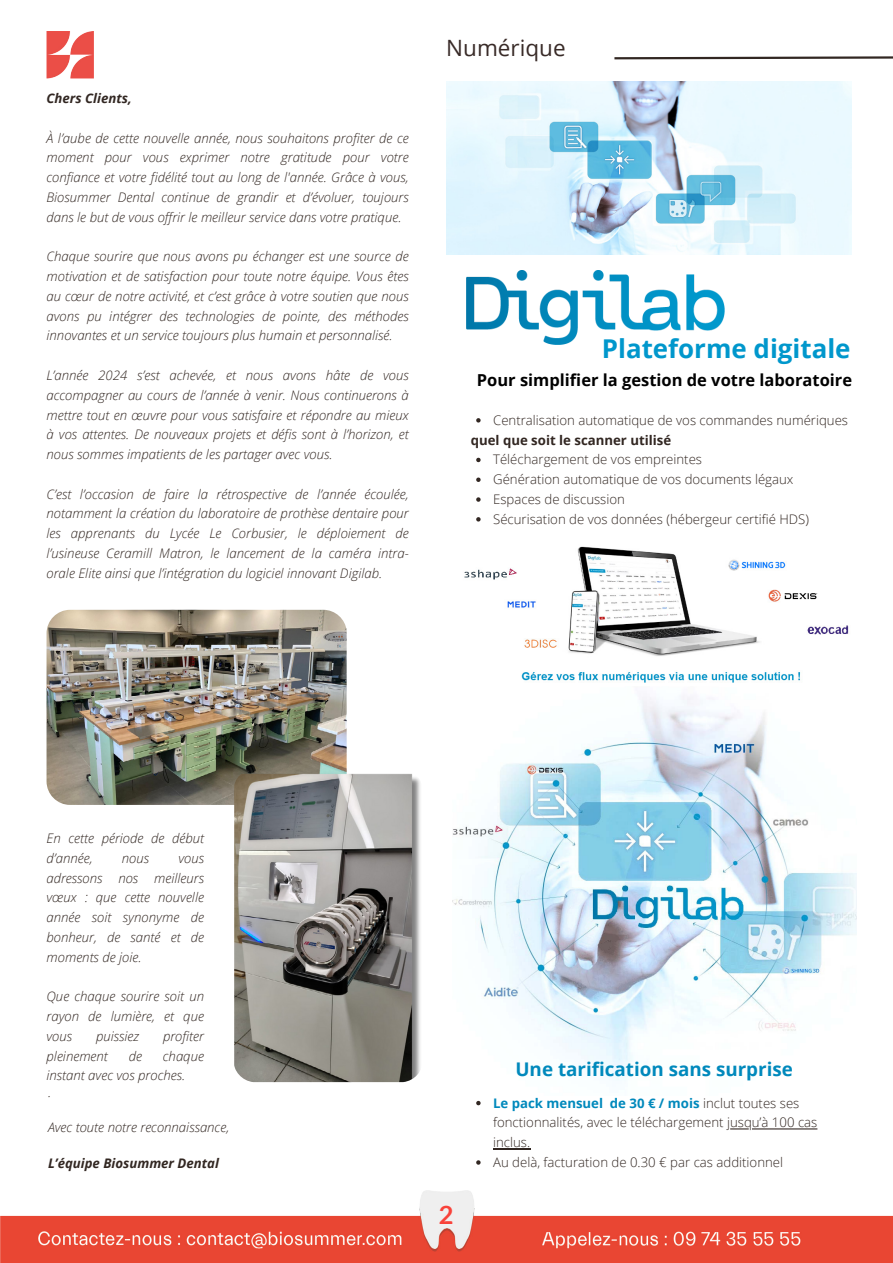
<style>
.page{position:relative;width:893px;height:1263px;background:#fff}
.page>*{position:absolute;margin:0;border:0;box-sizing:border-box;transform-origin:0 0}
.t1{font:700 25.95px "Open Sans";color:#0097cc}
.t2{font:700 25.5px "Lato";color:#f9423a}
.t3{font:22.5px "Open Sans";color:#382a27}
.t4{font:700 18.75px "Open Sans";color:#0089bc}
.t5{font:700 16.5px "Open Sans";color:#000}
.t6{font:italic 300 13.2px/19.8px "Open Sans";color:#322722;text-align:justify}
.t7{font:300 13.2px/19.8px "Open Sans";color:#322722}
.t8{font:italic 700 13.2px "Open Sans";color:#322722}
.t9{font:700 13.2px "Open Sans";color:#322722}
.s1{font-weight:700;color:#0089bc}
</style>
<div class="page">
<svg style="left:614px;top:56px;width:279px;height:4px"></svg>
<img style="left:47px;top:31px;width:47px;height:47px">
<img style="left:452px;top:696px;width:405px;height:385px">
<img style="left:467px;top:271px;width:257px;height:73px">
<img style="left:464px;top:546px;width:385px;height:137px">
<img style="left:446px;top:82px;width:405px;height:173px">
<img style="left:1px;top:1191px;width:892px;height:72px">
<img style="left:47px;top:610px;width:300px;height:195px">
<img style="left:233px;top:768px;width:187px;height:314px">
<svg style="left:476px;top:418px;width:5px;height:4px"></svg>
<svg style="left:476px;top:458px;width:5px;height:4px"></svg>
<svg style="left:476px;top:477px;width:5px;height:5px"></svg>
<svg style="left:476px;top:497px;width:5px;height:5px"></svg>
<svg style="left:476px;top:517px;width:5px;height:4px"></svg>
<svg style="left:476px;top:1101px;width:5px;height:4px"></svg>
<hr style="left:752px;top:1128px;width:65px;height:1px;background:#322722">
<svg style="left:730px;top:1128px;width:19px;height:1px"></svg>
<hr style="left:493px;top:1148px;width:37px;height:1px;background:#322722">
<svg style="left:476px;top:1160px;width:5px;height:5px"></svg>
<p class="t8" style="left:47px;top:89px;width:87px">Chers Clients,</p>
<p class="t6" style="left:47px;top:127px;width:364px">À l’aube de cette nouvelle année, nous souhaitons profiter de ce moment pour vous exprimer notre gratitude pour votre confiance et votre fidélité tout au long de l'année. Grâce à vous, Biosummer Dental continue de grandir et d’évoluer, toujours dans le but de vous offrir le meilleur service dans votre pratique.</p>
<p class="t6" style="left:47px;top:246px;width:364px">Chaque sourire que nous avons pu échanger est une source de motivation et de satisfaction pour toute notre équipe. Vous êtes au cœur de notre activité, et c’est grâce à votre soutien que nous avons pu intégrer des technologies de pointe, des méthodes innovantes et un service toujours plus humain et personnalisé.</p>
<p class="t6" style="left:47px;top:365px;width:364px">L’année 2024 s’est achevée, et nous avons hâte de vous accompagner au cours de l’année à venir. Nous continuerons à mettre tout en œuvre pour vous satisfaire et répondre au mieux à vos attentes. De nouveaux projets et défis sont à l’horizon, et nous sommes impatients de les partager avec vous.</p>
<p class="t6" style="left:47px;top:483px;width:364px">C’est l’occasion de faire la rétrospective de l’année écoulée, notamment la création du laboratoire de prothèse dentaire pour les apprenants du Lycée Le Corbusier, le déploiement de l’usineuse Ceramill Matron, le lancement de la caméra intra&shy;orale Elite ainsi que l’intégration du logiciel innovant Digilab.</p>
<h3 class="t3" style="left:446px;top:33px;width:121px">Numérique</h3>
<h1 class="t1" style="left:602px;top:330px;width:250px">Plateforme digitale</h1>
<p class="t5" style="left:477px;top:368px;width:377px">Pour simplifier la gestion de votre laboratoire</p>
<p class="t7" style="left:493px;top:410px;width:356px">Centralisation automatique de vos commandes numériques</p>
<p class="t9" style="left:471px;top:430px;width:202px">quel que soit le scanner utilisé</p>
<p class="t7" style="left:493px;top:449px;width:317px">Téléchargement de vos empreintes<br>Génération automatique de vos documents légaux Espaces de discussion<br>Sécurisation de vos données (hébergeur certifié HDS)</p>
<p class="t6" style="left:47px;top:828px;width:159px">En cette période de début d’année,</p>
<p class="t6" style="left:47px;top:848px;width:159px;text-indent:132px">vous adressons nos meilleurs vœux : que cette nouvelle année soit synonyme de bonheur, de santé et de moments de joie.</p>
<p class="t6" style="left:47px;top:986px;width:159px">Que chaque sourire soit un rayon de lumière, et que vous</p>
<p class="t6" style="left:122px;top:848px;width:29px">nous</p>
<p class="t6" style="left:96px;top:1026px;width:45px">puissiez</p>
<p class="t6" style="left:163px;top:1026px;width:43px">profiter</p>
<p class="t6" style="left:47px;top:1045px;width:63px">pleinement</p>
<p class="t6" style="left:129px;top:1045px;width:15px">de</p>
<p class="t6" style="left:47px;top:1045px;width:159px;text-indent:116px">chaque instant avec vos proches.</p>
<p class="t6" style="left:48px;top:1082px;width:5px">.</p>
<p class="t6" style="left:48px;top:1117px;width:183px">Avec toute notre reconnaissance,</p>
<p class="t8" style="left:48px;top:1154px;width:172px">L’équipe Biosummer Dental</p>
<h2 class="t2" style="left:439px;top:1196px;width:16px">2</h2>
<h3 class="t4" style="left:515px;top:1055px;width:279px">Une tarification sans surprise</h3>
<p class="t7" style="left:493px;top:1092px;width:326px"><span class="s1">Le pack mensuel de 30 € / mois</span> inclut toutes ses fonctionnalités, avec le téléchargement jusqu’à 100 cas inclus.<br>Au delà, facturation de 0.30 € par cas additionnel</p>
</div>
